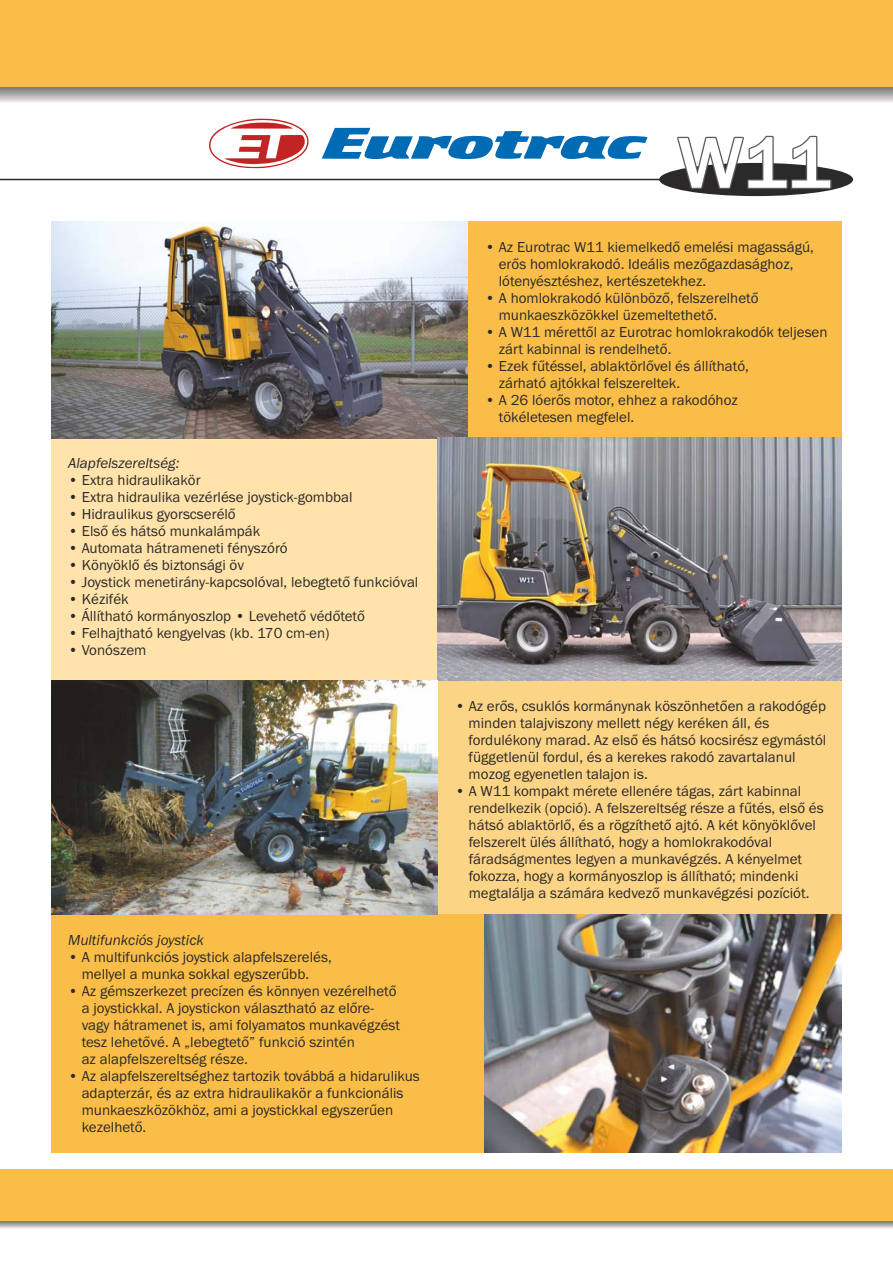
<style>
.page{position:relative;width:893px;height:1263px;background:#fff}
.page>*{position:absolute;margin:0;border:0;box-sizing:border-box;transform-origin:0 0}
.t1{font:500 74.4px "Franklin Gothic";color:#fff}
.t2{font:15px/17px "Franklin Gothic";color:#2b2929}
.t3{font:italic 15px "Franklin Gothic";color:#2b2929}
</style>
<div class="page">
<img style="left:0;top:1220px;width:893px;height:8px">
<div style="left:0;top:1169px;width:893px;height:51px;background:#fabd47"></div>
<hr style="left:0;top:179px;width:692px;height:1px;background:#2b2929">
<svg style="left:316px;top:127px;width:338px;height:54px"></svg>
<svg style="left:209px;top:118px;width:100px;height:51px"></svg>
<div style="left:659px;top:163px;width:194px;height:33px;background:#2b2929;border-radius:50%"></div>
<svg style="left:675px;top:135px;width:158px;height:55px"></svg>
<div style="left:51px;top:914px;width:434px;height:238px;background:#fabd47"></div>
<div style="left:438px;top:680px;width:404px;height:234px;background:#fcd485"></div>
<div style="left:468px;top:221px;width:374px;height:217px;background:#fabd47"></div>
<div style="left:51px;top:438px;width:387px;height:242px;background:#ffe3ab"></div>
<img style="left:51px;top:221px;width:417px;height:217px">
<img style="left:438px;top:438px;width:404px;height:242px">
<img style="left:51px;top:680px;width:387px;height:234px">
<img style="left:485px;top:914px;width:357px;height:238px">
<div style="left:0;top:0;width:893px;height:87px;background:#fabd47"></div>
<p class="t3" style="left:68px;top:457px;width:113px">Alapfelszereltség:</p>
<p class="t2" style="left:68px;top:473px;width:134px">• Extra hidraulikakör</p>
<p class="t2" style="left:68px;top:490px;width:286px">• Extra hidraulika vezérlése joystick-gombbal</p>
<p class="t2" style="left:68px;top:507px;width:169px">• Hidraulikus gyorscserélő</p>
<p class="t2" style="left:68px;top:524px;width:194px">• Első és hátsó munkalámpák</p>
<p class="t2" style="left:68px;top:541px;width:221px">• Automata hátrameneti fényszóró</p>
<p class="t2" style="left:68px;top:558px;width:178px">• Könyöklő és biztonsági öv</p>
<p class="t2" style="left:68px;top:575px;width:352px">• Joystick menetirány-kapcsolóval, lebegtető funkcióval</p>
<p class="t2" style="left:68px;top:592px;width:62px">• Kézifék</p>
<p class="t2" style="left:68px;top:609px;width:298px">• Állítható kormányoszlop • Levehető védőtető</p>
<p class="t2" style="left:68px;top:626px;width:263px">• Felhajtható kengyelvas (kb. 170 cm-en)</p>
<p class="t2" style="left:68px;top:643px;width:80px">• Vonószem</p>
<p class="t3" style="left:68px;top:934px;width:137px">Multifunkciós joystick</p>
<p class="t2" style="left:82px;top:950px;width:252px;text-indent:-14px">• A multifunkciós joystick alapfelszerelés, mellyel a munka sokkal egyszerűbb.</p>
<p class="t2" style="left:82px;top:984px;width:320px;text-indent:-14px">• Az gémszerkezet precízen és könnyen vezérelhető a joystickkal. A joystickon választható az előre&shy;vagy hátramenet is, ami folyamatos munkavégzést tesz lehetővé. A „lebegtető” funkció szintén<br>az alapfelszereltség része.</p>
<p class="t2" style="left:82px;top:1069px;width:340px;text-indent:-14px">• Az alapfelszereltséghez tartozik továbbá a hidarulikus adapterzár, és az extra hidraulikakör a funkcionális munkaeszközökhöz, ami a joystickkal egyszerűen kezelhető.</p>
<h1 class="t1" style="left:678px;top:136px;width:155px">W11</h1>
<p class="t2" style="left:499px;top:240px;width:317px;text-indent:-14px">• Az Eurotrac W11 kiemelkedő emelési magasságú, erős homlokrakodó. Ideális mezőgazdasághoz, lótenyésztéshez, kertészetekhez.</p>
<p class="t2" style="left:499px;top:291px;width:261px;text-indent:-14px">• A homlokrakodó különböző, felszerelhető munkaeszközökkel üzemeltethető.</p>
<p class="t2" style="left:499px;top:325px;width:330px;text-indent:-14px">• A W11 mérettől az Eurotrac homlokrakodók teljesen zárt kabinnal is rendelhető.</p>
<p class="t2" style="left:499px;top:359px;width:252px;text-indent:-14px">• Ezek fűtéssel, ablaktörlővel és állítható, zárható ajtókkal felszereltek.</p>
<p class="t2" style="left:499px;top:393px;width:241px;text-indent:-14px">• A 26 lóerős motor, ehhez a rakodóhoz tökéletesen megfelel.</p>
<p class="t2" style="left:469px;top:699px;width:359px;text-indent:-14px">• Az erős, csuklós kormánynak köszönhetően a rakodógép minden talajviszony mellett négy keréken áll, és fordulékony marad. Az első és hátsó kocsirész egymástól függetlenül fordul, és a kerekes rakodó zavartalanul mozog egyenetlen talajon is.</p>
<p class="t2" style="left:469px;top:784px;width:357px;text-indent:-14px">• A W11 kompakt mérete ellenére tágas, zárt kabinnal rendelkezik (opció). A felszereltség része a fűtés, első és hátsó ablaktörlő, és a rögzíthető ajtó. A két könyöklővel felszerelt ülés állítható, hogy a homlokrakodóval fáradságmentes legyen a munkavégzés. A kényelmet fokozza, hogy a kormányoszlop is állítható; mindenki megtalálja a számára kedvező munkavégzési pozíciót.</p>
</div>
